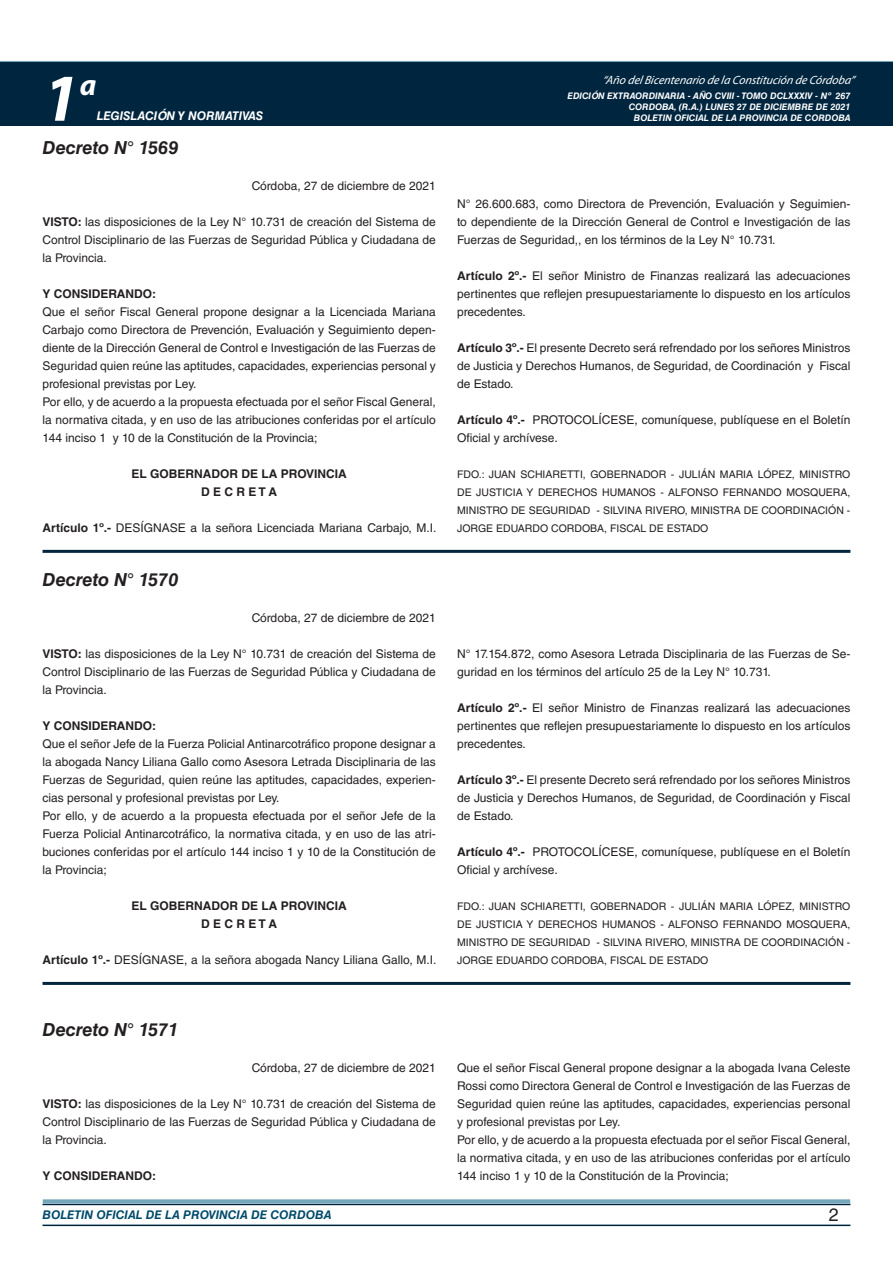
<style>
.page{position:relative;width:893px;height:1263px;background:#fff}
.page>*{position:absolute;margin:0;border:0;box-sizing:border-box;transform-origin:0 0}
.t1{font:italic 700 67.5px "Myriad Pro";color:#fff}
.t2{font:italic 700 30px "Myriad Pro";color:#fff}
.t3{font:italic 700 18px "Helvetica LT Std";color:#231f20}
.t4{font:18px "Helvetica LT Std";color:#231f20}
.t5{font:12px/18px "Helvetica LT Std";color:#231f20;text-align:justify}
.t6{font:700 12px/18px "Helvetica LT Std";color:#231f20;text-align:center}
.t7{font:italic 12px "Myriad Pro";color:#fff}
.t8{font:italic 700 12px "Helvetica LT Std";color:#004b6c}
.t9{font:italic 700 12px "Helvetica LT Std";color:#fff}
.t10{font:10.5px/18px "Helvetica LT Std";color:#231f20;text-align:justify}
.t11{font:italic 700 9px/10.8px "Helvetica LT Std";color:#fff;text-align:right}
.s1{font-weight:700}
</style>
<div class="page">
<div style="left:0;top:61px;width:893px;height:6px;background:#73a5b8"></div>
<div style="left:0;top:62px;width:893px;height:64px;background:#00263f"></div>
<hr style="left:43px;top:1224px;width:807px;height:2px;background:#00263f">
<div style="left:42px;top:1198px;width:809px;height:8px;background:#fff;opacity:.75"></div>
<hr style="left:43px;top:550px;width:807px;height:3px;background:#00263f">
<hr style="left:43px;top:982px;width:807px;height:3px;background:#00263f">
<h1 class="t1" style="left:43px;top:54px;width:38px">1</h1>
<h2 class="t2" style="left:80px;top:66px;width:18px">a</h2>
<p class="t9" style="left:97px;top:109px;width:168px">LEGISLACIÓN Y NORMATIVAS</p>
<h3 class="t3" style="left:43px;top:136px;width:137px">Decreto N° 1569</h3>
<p class="t5" style="left:252px;top:177px;width:186px">Córdoba, 27 de diciembre de 2021</p>
<p class="t5" style="left:43px;top:213px;width:395px"><span class="s1">VISTO:</span> las disposiciones de la Ley N° 10.731 de creación del Sistema de Control Disciplinario de las Fuerzas de Seguridad Pública y Ciudadana de la Provincia.</p>
<p class="t6" style="left:43px;top:284px;width:115px">Y CONSIDERANDO:</p>
<p class="t5" style="left:43px;top:303px;width:395px;text-align:left">Que el señor Fiscal General propone designar a la Licenciada Mariana Carbajo como Directora de Prevención, Evaluación y Seguimiento depen&shy;diente de la Dirección General de Control e Investigación de las Fuerzas de Seguridad quien reúne las aptitudes, capacidades, experiencias personal y profesional previstas por Ley.<br>Por ello, y de acuerdo a la propuesta efectuada por el señor Fiscal General, la normativa citada, y en uso de las atribuciones conferidas por el artículo 144 inciso 1 y 10 de la Constitución de la Provincia;</p>
<p class="t6" style="left:132px;top:464px;width:217px">EL GOBERNADOR DE LA PROVINCIA<br>D E C R E T A</p>
<p class="t5" style="left:43px;top:519px;width:396px"><span class="s1">Artículo 1º.-</span> DESÍGNASE a la señora Licenciada Mariana Carbajo, M.I.</p>
<h3 class="t3" style="left:43px;top:568px;width:137px">Decreto N° 1570</h3>
<p class="t5" style="left:252px;top:609px;width:186px">Córdoba, 27 de diciembre de 2021</p>
<p class="t5" style="left:43px;top:645px;width:395px"><span class="s1">VISTO:</span> las disposiciones de la Ley N° 10.731 de creación del Sistema de Control Disciplinario de las Fuerzas de Seguridad Pública y Ciudadana de la Provincia.</p>
<p class="t6" style="left:43px;top:716px;width:115px">Y CONSIDERANDO:</p>
<p class="t5" style="left:43px;top:735px;width:395px;text-align:left">Que el señor Jefe de la Fuerza Policial Antinarcotráfico propone designar a la abogada Nancy Liliana Gallo como Asesora Letrada Disciplinaria de las Fuerzas de Seguridad, quien reúne las aptitudes, capacidades, experien&shy;cias personal y profesional previstas por Ley.<br>Por ello, y de acuerdo a la propuesta efectuada por el señor Jefe de la Fuerza Policial Antinarcotráfico, la normativa citada, y en uso de las atri&shy;buciones conferidas por el artículo 144 inciso 1 y 10 de la Constitución de la Provincia;</p>
<p class="t6" style="left:132px;top:896px;width:217px">EL GOBERNADOR DE LA PROVINCIA<br>D E C R E T A</p>
<p class="t5" style="left:43px;top:951px;width:396px"><span class="s1">Artículo 1º.-</span> DESÍGNASE, a la señora abogada Nancy Liliana Gallo, M.I.</p>
<p class="t7" style="left:603px;top:72px;width:254px">“Año delBicentenario de la Constitución de Córdoba”</p>
<p class="t11" style="left:567px;top:91px;width:284px">EDICIÓN EXTRAORDINARIA - AÑO CVIII - TOMO DCLXXXIV - Nº 267<br>CORDOBA, (R.A.) LUNES 27 DE DICIEMBRE DE 2021<br>BOLETIN OFICIAL DE LA PROVINCIA DE CORDOBA</p>
<p class="t5" style="left:457px;top:195px;width:395px">N° 26.600.683, como Directora de Prevención, Evaluación y Seguimien&shy;to dependiente de la Dirección General de Control e Investigación de las Fuerzas de Seguridad,, en los términos de la Ley N° 10.731.</p>
<p class="t5" style="left:457px;top:267px;width:395px"><span class="s1">Artículo 2º.-</span> El señor Ministro de Finanzas realizará las adecuaciones pertinentes que reflejen presupuestariamente lo dispuesto en los artículos precedentes.</p>
<p class="t5" style="left:457px;top:339px;width:395px"><span class="s1">Artículo 3º.-</span> El presente Decreto será refrendado por los señores Ministros de Justicia y Derechos Humanos, de Seguridad, de Coordinación y Fiscal de Estado.</p>
<p class="t5" style="left:457px;top:411px;width:395px"><span class="s1">Artículo 4º.-</span> PROTOCOLÍCESE, comuníquese, publíquese en el Boletín<br>Oficial y archívese.</p>
<p class="t10" style="left:457px;top:465px;width:395px">FDO.: JUAN SCHIARETTI, GOBERNADOR - JULIÁN MARIA LÓPEZ, MINISTRO DE JUSTICIA Y DERECHOS HUMANOS - ALFONSO FERNANDO MOSQUERA, MINISTRO DE SEGURIDAD - SILVINA RIVERO, MINISTRA DE COORDINACIÓN - JORGE EDUARDO CORDOBA, FISCAL DE ESTADO</p>
<p class="t5" style="left:457px;top:645px;width:395px">N° 17.154.872, como Asesora Letrada Disciplinaria de las Fuerzas de Se&shy;guridad en los términos del artículo 25 de la Ley N° 10.731.</p>
<p class="t5" style="left:457px;top:699px;width:395px"><span class="s1">Artículo 2º.-</span> El señor Ministro de Finanzas realizará las adecuaciones pertinentes que reflejen presupuestariamente lo dispuesto en los artículos precedentes.</p>
<p class="t5" style="left:457px;top:771px;width:395px"><span class="s1">Artículo 3º.-</span> El presente Decreto será refrendado por los señores Ministros de Justicia y Derechos Humanos, de Seguridad, de Coordinación y Fiscal de Estado.</p>
<p class="t5" style="left:457px;top:843px;width:395px"><span class="s1">Artículo 4º.-</span> PROTOCOLÍCESE, comuníquese, publíquese en el Boletín<br>Oficial y archívese.</p>
<p class="t10" style="left:457px;top:897px;width:395px">FDO.: JUAN SCHIARETTI, GOBERNADOR - JULIÁN MARIA LÓPEZ, MINISTRO DE JUSTICIA Y DERECHOS HUMANOS - ALFONSO FERNANDO MOSQUERA, MINISTRO DE SEGURIDAD - SILVINA RIVERO, MINISTRA DE COORDINACIÓN - JORGE EDUARDO CORDOBA, FISCAL DE ESTADO</p>
<h3 class="t3" style="left:43px;top:1018px;width:137px">Decreto N° 1571</h3>
<p class="t5" style="left:252px;top:1059px;width:186px">Córdoba, 27 de diciembre de 2021</p>
<p class="t5" style="left:43px;top:1095px;width:395px"><span class="s1">VISTO:</span> las disposiciones de la Ley N° 10.731 de creación del Sistema de Control Disciplinario de las Fuerzas de Seguridad Pública y Ciudadana de la Provincia.</p>
<p class="t6" style="left:43px;top:1166px;width:115px">Y CONSIDERANDO:</p>
<p class="t5" style="left:457px;top:1059px;width:395px;text-align:left">Que el señor Fiscal General propone designar a la abogada Ivana Celeste Rossi como Directora General de Control e Investigación de las Fuerzas de Seguridad quien reúne las aptitudes, capacidades, experiencias personal y profesional previstas por Ley.<br>Por ello, y de acuerdo a la propuesta efectuada por el señor Fiscal General, la normativa citada, y en uso de las atribuciones conferidas por el artículo 144 inciso 1 y 10 de la Constitución de la Provincia;</p>
<p class="t8" style="left:43px;top:1208px;width:290px">BOLETIN OFICIAL DE LA PROVINCIA DE CORDOBA</p>
<h3 class="t4" style="left:829px;top:1204px;width:12px">2</h3>
</div>
